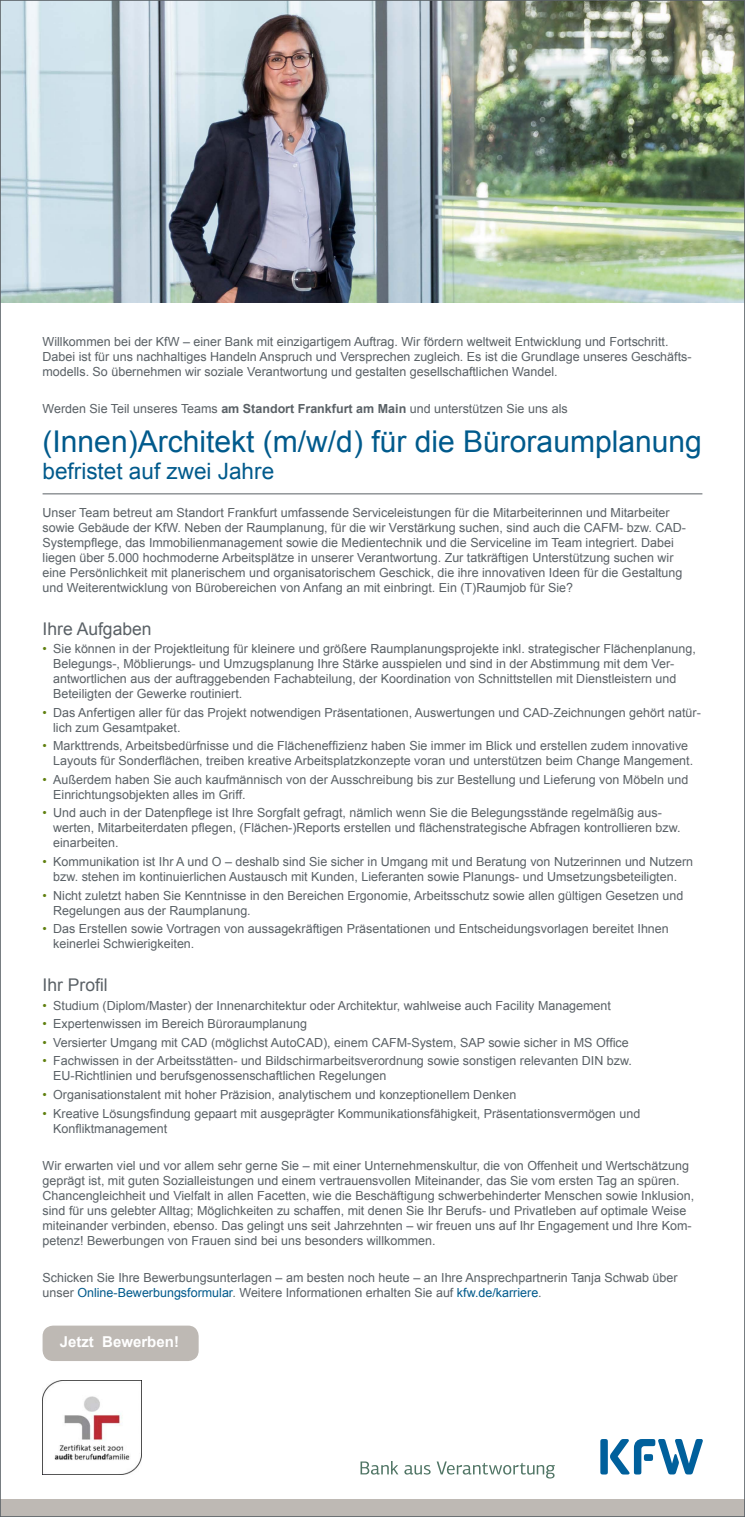
<style>
.page{position:relative;width:745px;height:1517px;background:#fff}
.page>*{position:absolute;margin:0;border:0;box-sizing:border-box;transform-origin:0 0}
.t1{font:30px "Arial";color:#005a8c}
.t2{font:22.5px "Arial";color:#005a8c}
.t3{font:17.5px "Arial";color:#5a6166}
.t4{font:700 15px "Arial";color:#fff}
.t5{font:12.5px/15px "Arial";color:#5a6166}
.s1{font-weight:700}
.s2{color:#60800f}
.s3{color:#005a8c}
</style>
<div class="page">
<svg style="left:2px;top:302px;width:700px;height:1px"></svg>
<img style="left:2px;top:2px;width:740px;height:300px">
<hr style="left:43px;top:493px;width:659px;height:1px;background:#5a6166">
<div style="left:43px;top:1325px;width:155px;height:36px;background:#beb9b4;border-radius:11px"></div>
<img style="left:43px;top:1381px;width:99px;height:93px">
<svg style="left:360px;top:1461px;width:38px;height:13px"></svg>
<svg style="left:404px;top:1465px;width:26px;height:9px"></svg>
<svg style="left:436px;top:1461px;width:118px;height:17px"></svg>
<div style="left:600px;top:1439px;width:7px;height:35px;background:#00609c;border-radius:3px"></div>
<svg style="left:610px;top:1439px;width:92px;height:35px"></svg>
<div style="left:0;top:1499px;width:744px;height:18px;background:#beb9b4"></div>
<p class="t5" style="left:43px;top:334px;width:650px">Willkommen bei der KfW – einer Bank mit einzigartigem Auftrag. Wir fördern weltweit Entwicklung und Fortschritt.<br>Dabei ist für uns nachhaltiges Handeln Anspruch und Versprechen zugleich. Es ist die Grundlage unseres Geschäfts&shy;modells. So übernehmen wir soziale Verantwortung und gestalten gesellschaftlichen Wandel.</p>
<p class="t5" style="left:43px;top:401px;width:526px">Werden Sie Teil unseres Teams <span class="s1">am Standort Frankfurt am Main</span> und unterstützen Sie uns als</p>
<h1 class="t1" style="left:43px;top:422px;width:660px">(Innen)Architekt (m/w/d) für die Büroraumplanung</h1>
<h2 class="t2" style="left:43px;top:457px;width:233px">befristet auf zwei Jahre</h2>
<p class="t5" style="left:43px;top:505px;width:644px">Unser Team betreut am Standort Frankfurt umfassende Serviceleistungen für die Mitarbeiterinnen und Mitarbeiter sowie Gebäude der KfW. Neben der Raumplanung, für die wir Verstärkung suchen, sind auch die CAFM- bzw. CAD-Systempflege, das Immobilienmanagement sowie die Medientechnik und die Serviceline im Team integriert. Dabei liegen über 5.000 hochmoderne Arbeitsplätze in unserer Verantwortung. Zur tatkräftigen Unterstützung suchen wir eine Persönlichkeit mit planerischem und organisatorischem Geschick, die ihre innovativen Ideen für die Gestaltung und Weiterentwicklung von Bürobereichen von Anfang an mit einbringt. Ein (T)Raumjob für Sie?</p>
<h3 class="t3" style="left:43px;top:617px;width:110px">Ihre Aufgaben</h3>
<p class="t5" style="left:53px;top:641px;width:644px;text-indent:-11px"><span class="s2">•</span> Sie können in der Projektleitung für kleinere und größere Raumplanungsprojekte inkl. strategischer Flächenplanung, Belegungs-, Möblierungs- und Umzugsplanung Ihre Stärke ausspielen und sind in der Abstimmung mit dem Ver&shy;antwortlichen aus der auftraggebenden Fachabteilung, der Koordination von Schnittstellen mit Dienstleistern und Beteiligten der Gewerke routiniert.</p>
<p class="t5" style="left:53px;top:705px;width:648px;text-indent:-11px"><span class="s2">•</span> Das Anfertigen aller für das Projekt notwendigen Präsentationen, Auswertungen und CAD-Zeichnungen gehört natür&shy;lich zum Gesamtpaket.</p>
<p class="t5" style="left:53px;top:738px;width:641px;text-indent:-11px"><span class="s2">•</span> Markttrends, Arbeitsbedürfnisse und die Flächeneffizienz haben Sie immer im Blick und erstellen zudem innovative<br>Layouts für Sonderflächen, treiben kreative Arbeitsplatzkonzepte voran und unterstützen beim Change Mangement.</p>
<p class="t5" style="left:53px;top:772px;width:636px;text-indent:-11px"><span class="s2">•</span> Außerdem haben Sie auch kaufmännisch von der Ausschreibung bis zur Bestellung und Lieferung von Möbeln und<br>Einrichtungsobjekten alles im Griff.</p>
<p class="t5" style="left:53px;top:805px;width:628px;text-indent:-11px"><span class="s2">•</span> Und auch in der Datenpflege ist Ihre Sorgfalt gefragt, nämlich wenn Sie die Belegungsstände regelmäßig aus&shy;werten, Mitarbeiterdaten pflegen, (Flächen-)Reports erstellen und flächenstrategische Abfragen kontrollieren bzw. einarbeiten.</p>
<p class="t5" style="left:43px;top:854px;width:651px;text-align:center"><span class="s2">•</span> Kommunikation ist Ihr A und O – deshalb sind Sie sicher in Umgang mit und Beratung von Nutzerinnen und Nutzern bzw. stehen im kontinuierlichen Austausch mit Kunden, Lieferanten sowie Planungs- und Umsetzungsbeteiligten.</p>
<p class="t5" style="left:53px;top:888px;width:631px;text-indent:-11px"><span class="s2">•</span> Nicht zuletzt haben Sie Kenntnisse in den Bereichen Ergonomie, Arbeitsschutz sowie allen gültigen Gesetzen und<br>Regelungen aus der Raumplanung.</p>
<p class="t5" style="left:53px;top:921px;width:616px;text-indent:-11px"><span class="s2">•</span> Das Erstellen sowie Vortragen von aussagekräftigen Präsentationen und Entscheidungsvorlagen bereitet Ihnen keinerlei Schwierigkeiten.</p>
<h3 class="t3" style="left:43px;top:973px;width:67px">Ihr Profil</h3>
<p class="t5" style="left:43px;top:998px;width:569px"><span class="s2">•</span> Studium (Diplom/Master) der Innenarchitektur oder Architektur, wahlweise auch Facility Management</p>
<p class="t5" style="left:43px;top:1016px;width:266px"><span class="s2">•</span> Expertenwissen im Bereich Büroraumplanung</p>
<p class="t5" style="left:43px;top:1035px;width:587px"><span class="s2">•</span> Versierter Umgang mit CAD (möglichst AutoCAD), einem CAFM-System, SAP sowie sicher in MS Office</p>
<p class="t5" style="left:53px;top:1053px;width:580px;text-indent:-11px"><span class="s2">•</span> Fachwissen in der Arbeitsstätten- und Bildschirmarbeitsverordnung sowie sonstigen relevanten DIN bzw.<br>EU-Richtlinien und berufsgenossenschaftlichen Regelungen</p>
<p class="t5" style="left:43px;top:1087px;width:475px"><span class="s2">•</span> Organisationstalent mit hoher Präzision, analytischem und konzeptionellem Denken</p>
<p class="t5" style="left:53px;top:1105px;width:588px;text-indent:-11px"><span class="s2">•</span> Kreative Lösungsfindung gepaart mit ausgeprägter Kommunikationsfähigkeit, Präsentationsvermögen und<br>Konfliktmanagement</p>
<p class="t5" style="left:43px;top:1158px;width:652px">Wir erwarten viel und vor allem sehr gerne Sie – mit einer Unternehmenskultur, die von Offenheit und Wertschätzung geprägt ist, mit guten Sozialleistungen und einem vertrauensvollen Miteinander, das Sie vom ersten Tag an spüren.<br>Chancengleichheit und Vielfalt in allen Facetten, wie die Beschäftigung schwerbehinderter Menschen sowie Inklusion, sind für uns gelebter Alltag; Möglichkeiten zu schaffen, mit denen Sie Ihr Berufs- und Privatleben auf optimale Weise miteinander verbinden, ebenso. Das gelingt uns seit Jahrzehnten – wir freuen uns auf Ihr Engagement und Ihre Kom&shy;petenz! Bewerbungen von Frauen sind bei uns besonders willkommen.</p>
<p class="t5" style="left:43px;top:1270px;width:636px">Schicken Sie Ihre Bewerbungsunterlagen – am besten noch heute – an Ihre Ansprechpartnerin Tanja Schwab über unser <span class="s3">Online-Bewerbungsformular</span>. Weitere Informationen erhalten Sie auf <span class="s3">kfw.de/karriere</span>.</p>
<p class="t4" style="left:60px;top:1332px;width:121px">Jetzt Bewerben!</p>
</div>
